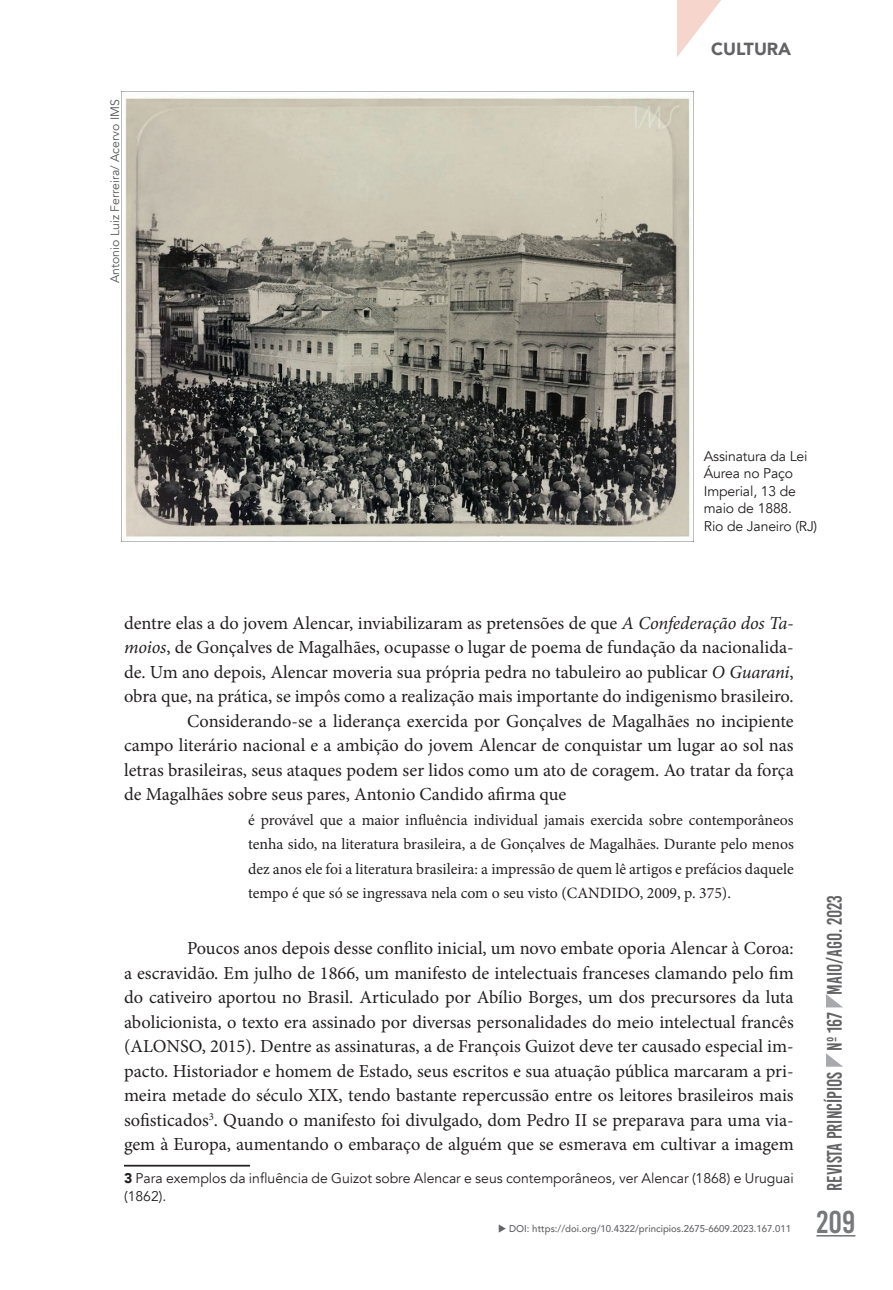
<style>
.page{position:relative;width:893px;height:1290px;background:#fff}
.page>*{position:absolute;margin:0;border:0;box-sizing:border-box;transform-origin:0 0}
.t1{font:31.5px "Bebas Kai";color:#76787b}
.t2{font:21px "Bebas Kai";color:#636366;scale:.9 1}
.t3{font:18.38px/24.5px "Minion Pro";color:#231f20;text-align:justify}
.t4{font:900 17.5px "Avenir";color:#636366}
.t5{font:15.75px/24.5px "Minion Pro";color:#231f20;text-align:justify}
.t6{font:14px/17.5px "Avenir";color:#231f20}
.t7{font:12.25px "Avenir";color:#57585a}
.t8{font:500 9.8px "Avenir";color:#636366}
.s1{font-style:italic}
.s2{font-weight:900}
</style>
<div class="page">
<hr style="left:816px;top:1235px;width:39px;height:1px;background:#76787b">
<svg style="left:826px;top:1053px;width:17px;height:14px"></svg>
<svg style="left:826px;top:994px;width:17px;height:13px"></svg>
<svg style="left:677px;top:0;width:44px;height:57px"></svg>
<hr style="left:124px;top:1165px;width:126px;height:1px;background:#231f20">
<img style="left:122px;top:92px;width:572px;height:450px">
<p class="t7" style="left:108px;top:283px;width:185px;rotate:-90deg">Antonio Luiz Ferreira/ Acervo IMS</p>
<p class="t4" style="left:711px;top:34px;width:82px">CULTURA</p>
<p class="t6" style="left:704px;top:447px;width:115px">Assinatura da Lei<br>Áurea no Paço<br>Imperial, 13 de maio de 1888.<br>Rio de Janeiro (RJ)</p>
<p class="t3" style="left:124px;top:610px;width:671px">dentre elas a do jovem Alencar, inviabilizaram as pretensões de que <span class="s1">A Confederação dos Ta-</span></p>
<p class="t3" style="left:124px;top:635px;width:671px"><span class="s1">moios</span>, de Gonçalves de Magalhães, ocupasse o lugar de poema de fundação da nacionalida-</p>
<p class="t3" style="left:124px;top:659px;width:671px">de. Um ano depois, Alencar moveria sua própria pedra no tabuleiro ao publicar <span class="s1">O Guarani</span>,</p>
<p class="t3" style="left:124px;top:684px;width:671px">obra que, na prática, se impôs como a realização mais importante do indigenismo brasileiro.</p>
<p class="t3" style="left:187px;top:708px;width:608px">Considerando-se a liderança exercida por Gonçalves de Magalhães no incipiente</p>
<p class="t3" style="left:124px;top:733px;width:671px">campo literário nacional e a ambição do jovem Alencar de conquistar um lugar ao sol nas</p>
<p class="t3" style="left:124px;top:757px;width:671px">letras brasileiras, seus ataques podem ser lidos como um ato de coragem. Ao tratar da força</p>
<p class="t3" style="left:124px;top:782px;width:444px">de Magalhães sobre seus pares, Antonio Candido afirma que</p>
<p class="t5" style="left:248px;top:807px;width:547px">é provável que a maior influência individual jamais exercida sobre contemporâneos tenha sido, na literatura brasileira, a de Gonçalves de Magalhães. Durante pelo menos dez anos ele foi a literatura brasileira: a impressão de quem lê artigos e prefácios daquele tempo é que só se ingressava nela com o seu visto (CANDIDO, 2009, p. 375).</p>
<p class="t3" style="left:124px;top:936px;width:671px;text-indent:63px">Poucos anos depois desse conflito inicial, um novo embate oporia Alencar à Coroa: a escravidão. Em julho de 1866, um manifesto de intelectuais franceses clamando pelo fim do cativeiro aportou no Brasil. Articulado por Abílio Borges, um dos precursores da luta abolicionista, o texto era assinado por diversas personalidades do meio intelectual francês (ALONSO, 2015). Dentre as assinaturas, a de François Guizot deve ter causado especial im&shy;pacto. Historiador e homem de Estado, seus escritos e sua atuação pública marcaram a pri&shy;meira metade do século XIX, tendo bastante repercussão entre os leitores brasileiros mais sofisticados<sup>3</sup>. Quando o manifesto foi divulgado, dom Pedro II se preparava para uma via&shy;gem à Europa, aumentando o embaraço de alguém que se esmerava em cultivar a imagem</p>
<p class="t6" style="left:124px;top:1170px;width:671px"><span class="s2">3</span> Para exemplos da influência de Guizot sobre Alencar e seus contemporâneos, ver Alencar (1868) e Uruguai (1862).</p>
<p class="t8" style="left:498px;top:1220px;width:295px">◆ DOI: https://doi.org/10.4322/principios.2675-6609.2023.167.011</p>
<p class="t2" style="left:823px;top:1191px;width:330px;rotate:-90deg">Revista Princípios nº 167 MAIO/AGO. 2023</p>
<h1 class="t1" style="left:816px;top:1205px;width:40px">209</h1>
</div>
